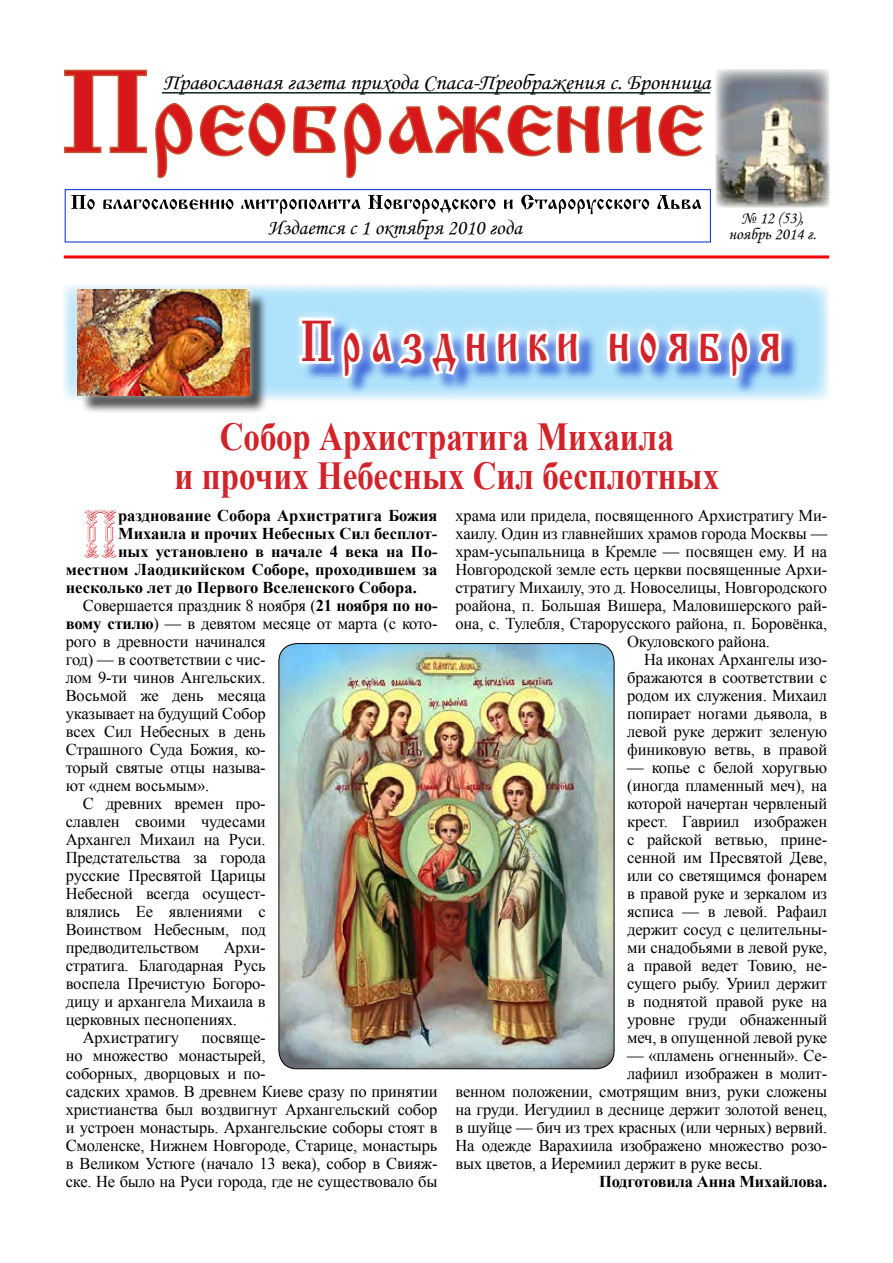
<style>
.page{position:relative;width:893px;height:1263px;background:#fff}
.page>*{position:absolute;margin:0;border:0;box-sizing:border-box;transform-origin:0 0}
.t1{font:60px "Cyrillic Old";letter-spacing:.22em;color:#d2232a;scale:.72 1}
.t2{font:47.4px "Vertograd Ucs";color:#d2232a}
.t3{font:700 39.6px/39px "Times New Roman";color:#d2232a;text-align:center;scale:.83 1}
.t4{font:22.05px "Monotype Corsiva";color:#000;scale:1.04 1}
.t5{font:21px "Monotype Corsiva";color:#000}
.t6{font:16.5px/18px "Times New Roman";letter-spacing:-.01em;color:#000}
.t7{font:700 16.5px "Times New Roman";color:#000}
.t8{font:16.5px "Monotype Corsiva";color:#000}
.s1{font-weight:700}
</style>
<div class="page">
<svg style="left:64px;top:69px;width:640px;height:110px"></svg>
<img style="left:716px;top:69px;width:113px;height:138px">
<hr style="left:64px;top:255px;width:765px;height:3px;background:#fd0000">
<hr style="left:162px;top:92px;width:548px;height:2px;background:#0d2121">
<div style="left:65px;top:189px;width:646px;height:53px;border:1px solid #002bcb"></div>
<svg style="left:71px;top:195px;width:630px;height:19px"></svg>
<svg style="left:64px;top:285px;width:764px;height:115px"></svg>
<img style="left:279px;top:643px;width:335px;height:426px">
<div style="left:80px;top:292px;width:188px;height:122px;background:#000;opacity:.75"></div>
<div style="left:68px;top:280px;width:191px;height:125px;background:#fff;opacity:.75"></div>
<img style="left:78px;top:290px;width:172px;height:105px">
<h3 class="t4" style="left:163px;top:69px;width:527px">Православная газета прихода Спаса-Преображения с. Бронница</h3>
<p class="t8" style="left:741px;top:208px;width:64px">№ 12 (53),</p>
<p class="t5" style="left:268px;top:215px;width:255px">Издается с 1 октября 2010 года</p>
<p class="t8" style="left:728px;top:224px;width:90px">ноябрь 2014 г.</p>
<h1 class="t1" style="left:301px;top:308px;width:668px">Праздники ноября</h1>
<h3 class="t3" style="left:174px;top:416px;width:658px">Собор Архистратига Михаила<br>и прочих Небесных Сил бесплотных</h3>
<h2 class="t2" style="left:83px;top:497px;width:37px">П</h2>
<p class="t7" style="left:118px;top:504px;width:321px">разднование Собора Архистратига Божия</p>
<p class="t7" style="left:118px;top:522px;width:321px">Михаила и прочих Небесных Сил бесплот-</p>
<p class="t7" style="left:118px;top:540px;width:321px">ных установлено в начале 4 века на По-</p>
<p class="t7" style="left:66px;top:558px;width:373px">местном Лаодикийском Соборе, проходившем за</p>
<p class="t7" style="left:66px;top:576px;width:352px">несколько лет до Первого Вселенского Собора.</p>
<p class="t6" style="left:83px;top:596px;width:356px">Совершается праздник 8 ноября (<span class="s1">21 ноября по но-</span></p>
<p class="t6" style="left:66px;top:614px;width:373px"><span class="s1">вому стилю</span>) — в девятом месяце от марта (с кото-</p>
<p class="t6" style="left:66px;top:632px;width:201px">рого в древности начинался</p>
<p class="t6" style="left:66px;top:650px;width:201px">год) — в соответствии с чис-</p>
<p class="t6" style="left:66px;top:668px;width:201px">лом 9-ти чинов Ангельских.</p>
<p class="t6" style="left:66px;top:686px;width:201px">Восьмой же день месяца</p>
<p class="t6" style="left:66px;top:704px;width:201px">указывает на будущий Собор</p>
<p class="t6" style="left:66px;top:722px;width:201px">всех Сил Небесных в день</p>
<p class="t6" style="left:66px;top:740px;width:201px">Страшного Суда Божия, ко-</p>
<p class="t6" style="left:66px;top:758px;width:201px">торый святые отцы называ-</p>
<p class="t6" style="left:66px;top:776px;width:145px">ют «днем восьмым».</p>
<p class="t6" style="left:83px;top:794px;width:184px">С древних времен про-</p>
<p class="t6" style="left:66px;top:812px;width:201px">славлен своими чудесами</p>
<p class="t6" style="left:66px;top:830px;width:201px">Архангел Михаил на Руси.</p>
<p class="t6" style="left:66px;top:848px;width:201px">Предстательства за города</p>
<p class="t6" style="left:66px;top:866px;width:201px">русские Пресвятой Царицы</p>
<p class="t6" style="left:66px;top:884px;width:201px">Небесной всегда осущест-</p>
<p class="t6" style="left:66px;top:902px;width:201px">влялись Ее явлениями с</p>
<p class="t6" style="left:66px;top:920px;width:201px">Воинством Небесным, под</p>
<p class="t6" style="left:66px;top:938px;width:135px">предводительством</p>
<p class="t6" style="left:224px;top:938px;width:44px">Архи-</p>
<p class="t6" style="left:66px;top:956px;width:201px">стратига. Благодарная Русь</p>
<p class="t6" style="left:66px;top:974px;width:201px">воспела Пречистую Богоро-</p>
<p class="t6" style="left:66px;top:992px;width:201px">дицу и архангела Михаила в</p>
<p class="t6" style="left:66px;top:1010px;width:173px">церковных песнопениях.</p>
<p class="t6" style="left:83px;top:1028px;width:98px">Архистратигу</p>
<p class="t6" style="left:66px;top:1028px;width:373px;text-indent:136px">посвяще-<br>но множество монастырей,<br>соборных, дворцовых и по-<br>садских храмов. В древнем Киеве сразу по принятии христианства был воздвигнут Архангельский собор и устроен монастырь. Архангельские соборы стоят в Смоленске, Нижнем Новгороде, Старице, монастырь в Великом Устюге (начало 13 века), собор в Свияж&shy;ске. Не было на Руси города, где не существовало бы</p>
<p class="t6" style="left:455px;top:506px;width:373px">храма или придела, посвященного Архистратигу Ми-</p>
<p class="t6" style="left:455px;top:524px;width:373px">хаилу. Один из главнейших храмов города Москвы —</p>
<p class="t6" style="left:455px;top:542px;width:373px">храм-усыпальница в Кремле — посвящен ему. И на</p>
<p class="t6" style="left:455px;top:560px;width:373px">Новгородской земле есть церкви посвященные Архи-</p>
<p class="t6" style="left:455px;top:578px;width:373px">стратигу Михаилу, это д. Новоселицы, Новгородского</p>
<p class="t6" style="left:455px;top:596px;width:373px">роайона, п. Большая Вишера, Маловишерского рай-</p>
<p class="t6" style="left:455px;top:614px;width:373px">она, с. Тулебля, Старорусского района, п. Боровёнка,</p>
<p class="t6" style="left:627px;top:632px;width:144px">Окуловского района.</p>
<p class="t6" style="left:644px;top:650px;width:184px">На иконах Архангелы изо-</p>
<p class="t6" style="left:627px;top:668px;width:201px">бражаются в соответствии с</p>
<p class="t6" style="left:627px;top:686px;width:201px">родом их служения. Михаил</p>
<p class="t6" style="left:627px;top:704px;width:201px">попирает ногами дьявола, в</p>
<p class="t6" style="left:627px;top:722px;width:201px">левой руке держит зеленую</p>
<p class="t6" style="left:627px;top:740px;width:201px">финиковую ветвь, в правой</p>
<p class="t6" style="left:627px;top:758px;width:201px;text-align:justify">— копье с белой хоругвью (иногда пламенный меч), на которой начертан червленый крест. Гавриил изображен с райской ветвью, прине&shy;сенной им Пресвятой Деве, или со светящимся фонарем в правой руке и зеркалом из ясписа — в левой. Рафаил держит сосуд с целительны&shy;ми снадобьями в левой руке, а правой ведет Товию, не&shy;сущего рыбу. Уриил держит в поднятой правой руке на уровне груди обнаженный меч, в опущенной левой руке</p>
<p class="t6" style="left:627px;top:1046px;width:201px">— «пламень огненный». Се-</p>
<p class="t6" style="left:627px;top:1064px;width:201px">лафиил изображен в молит-</p>
<p class="t6" style="left:455px;top:1082px;width:373px">венном положении, смотрящим вниз, руки сложены</p>
<p class="t6" style="left:455px;top:1100px;width:373px">на груди. Иегудиил в деснице держит золотой венец,</p>
<p class="t6" style="left:455px;top:1118px;width:373px">в шуйце — бич из трех красных (или черных) вервий.</p>
<p class="t6" style="left:455px;top:1136px;width:373px">На одежде Варахиила изображено множество розо-</p>
<p class="t6" style="left:455px;top:1154px;width:309px">вых цветов, а Иеремиил держит в руке весы.</p>
<p class="t7" style="left:599px;top:1170px;width:230px">Подготовила Анна Михайлова.</p>
</div>
